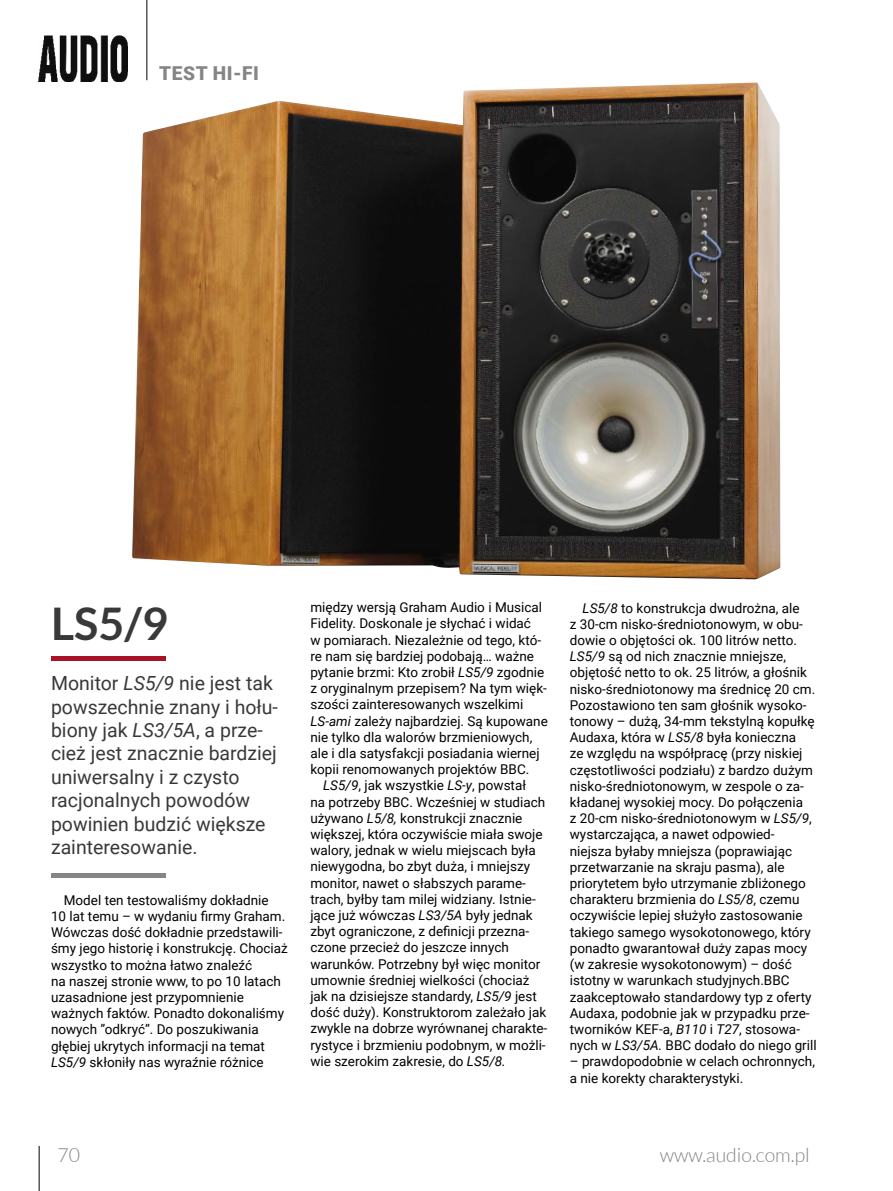
<style>
.page{position:relative;width:893px;height:1191px;background:#fff}
.page>*{position:absolute;margin:0;border:0;box-sizing:border-box;transform-origin:0 0}
.t1{font:700 45px "Lato";color:#393939}
.t2{font:19.5px/23.4px "Roboto";color:#393939}
.t3{font:300 19.5px "Lato";color:#858585}
.t4{font:900 19.2px "Roboto";letter-spacing:.035em;color:#858585}
.t5{font:13.5px/16.2px "Roboto";color:#000}
.s1{font-style:italic}
</style>
<div class="page">
<hr style="left:39px;top:1145px;width:1px;height:46px;background:#000">
<hr style="left:147px;top:0;width:1px;height:80px;background:#000">
<img style="left:39px;top:35px;width:89px;height:46px">
<hr style="left:51px;top:656px;width:114px;height:4px;background:#a9132a">
<div style="left:51px;top:873px;width:115px;height:5px;background:#858585"></div>
<img style="left:132px;top:82px;width:648px;height:497px">
<h3 class="t4" style="left:159px;top:60px;width:101px">TEST HI-FI</h3>
<h1 class="t1" style="left:51px;top:598px;width:118px">LS5/9</h1>
<h2 class="t2" style="left:51px;top:671px;width:228px">Monitor <span class="s1">LS5/9</span> nie jest tak powszechnie znany i hołu&shy;biony jak <span class="s1">LS3/5A</span>, a prze&shy;cież jest znacznie bardziej uniwersalny i z czysto racjonalnych powodów powinien budzić większe zainteresowanie.</h2>
<p class="t5" style="left:51px;top:891px;width:238px;text-indent:13px">Model ten testowaliśmy dokładnie<br>10 lat temu – w wydaniu firmy Graham.<br>Wówczas dość dokładnie przedstawili&shy;śmy jego historię i konstrukcję. Chociaż wszystko to można łatwo znaleźć<br>na naszej stronie www, to po 10 latach uzasadnione jest przypomnienie ważnych faktów. Ponadto dokonaliśmy nowych ”odkryć”. Do poszukiwania głębiej ukrytych informacji na temat <span class="s1">LS5/9</span> skłoniły nas wyraźnie różnice</p>
<p class="t5" style="left:310px;top:598px;width:233px">między wersją Graham Audio i Musical</p>
<p class="t5" style="left:310px;top:615px;width:222px">Fidelity. Doskonale je słychać i widać</p>
<p class="t5" style="left:310px;top:631px;width:232px">w pomiarach. Niezależnie od tego, któ-</p>
<p class="t5" style="left:310px;top:647px;width:225px">re nam się bardziej podobają… ważne</p>
<p class="t5" style="left:310px;top:663px;width:235px">pytanie brzmi: Kto zrobił <span class="s1">LS5/9</span> zgodnie</p>
<p class="t5" style="left:310px;top:679px;width:238px">z oryginalnym przepisem? Na tym więk-</p>
<p class="t5" style="left:310px;top:696px;width:214px">szości zainteresowanych wszelkimi</p>
<p class="t5" style="left:310px;top:712px;width:239px"><span class="s1">LS-ami</span> zależy najbardziej. Są kupowane</p>
<p class="t5" style="left:310px;top:728px;width:223px">nie tylko dla walorów brzmieniowych,</p>
<p class="t5" style="left:310px;top:744px;width:231px">ale i dla satysfakcji posiadania wiernej</p>
<p class="t5" style="left:310px;top:760px;width:220px">kopii renomowanych projektów BBC.</p>
<p class="t5" style="left:323px;top:777px;width:204px"><span class="s1">LS5/9</span>, jak wszystkie <span class="s1">LS-y</span>, powstał</p>
<p class="t5" style="left:310px;top:793px;width:236px">na potrzeby BBC. Wcześniej w studiach</p>
<p class="t5" style="left:310px;top:809px;width:213px">używano <span class="s1">L5/8,</span> konstrukcji znacznie</p>
<p class="t5" style="left:310px;top:825px;width:234px">większej, która oczywiście miała swoje</p>
<p class="t5" style="left:310px;top:841px;width:227px">walory, jednak w wielu miejscach była</p>
<p class="t5" style="left:310px;top:858px;width:221px">niewygodna, bo zbyt duża, i mniejszy</p>
<p class="t5" style="left:310px;top:874px;width:217px">monitor, nawet o słabszych parame-</p>
<p class="t5" style="left:310px;top:890px;width:227px">trach, byłby tam milej widziany. Istnie-</p>
<p class="t5" style="left:310px;top:906px;width:224px">jące już wówczas <span class="s1">LS3/5A</span> były jednak</p>
<p class="t5" style="left:310px;top:922px;width:220px">zbyt ograniczone, z definicji przezna-</p>
<p class="t5" style="left:310px;top:939px;width:200px">czone przecież do jeszcze innych</p>
<p class="t5" style="left:310px;top:955px;width:231px">warunków. Potrzebny był więc monitor</p>
<p class="t5" style="left:310px;top:971px;width:221px">umownie średniej wielkości (chociaż</p>
<p class="t5" style="left:310px;top:987px;width:228px">jak na dzisiejsze standardy, <span class="s1">LS5/9</span> jest</p>
<p class="t5" style="left:310px;top:1003px;width:237px">dość duży). Konstruktorom zależało jak</p>
<p class="t5" style="left:310px;top:1020px;width:238px">zwykle na dobrze wyrównanej charakte-</p>
<p class="t5" style="left:310px;top:1036px;width:237px">rystyce i brzmieniu podobnym, w możli-</p>
<p class="t5" style="left:310px;top:1052px;width:197px">wie szerokim zakresie, do <span class="s1">LS5/8.</span></p>
<p class="t5" style="left:570px;top:599px;width:248px;text-indent:13px"><span class="s1">LS5/8</span> to konstrukcja dwudrożna, ale<br>z 30-cm nisko-średniotonowym, w obu&shy;dowie o objętości ok. 100 litrów netto.<br><span class="s1">LS5/9</span> są od nich znacznie mniejsze, objętość netto to ok. 25 litrów, a głośnik nisko-średniotonowy ma średnicę 20 cm.<br>Pozostawiono ten sam głośnik wysoko&shy;tonowy – dużą, 34-mm tekstylną kopułkę Audaxa, która w <span class="s1">LS5/8</span> była konieczna<br>ze względu na współpracę (przy niskiej częstotliwości podziału) z bardzo dużym nisko-średniotonowym, w zespole o za&shy;kładanej wysokiej mocy. Do połączenia<br>z 20-cm nisko-średniotonowym w <span class="s1">LS5/9</span>, wystarczająca, a nawet odpowied&shy;niejsza byłaby mniejsza (poprawiając przetwarzanie na skraju pasma), ale priorytetem było utrzymanie zbliżonego charakteru brzmienia do <span class="s1">LS5/8</span>, czemu oczywiście lepiej służyło zastosowanie takiego samego wysokotonowego, który ponadto gwarantował duży zapas mocy (w zakresie wysokotonowym) – dość istotny w warunkach studyjnych.BBC zaakceptowało standardowy typ z oferty Audaxa, podobnie jak w przypadku prze&shy;tworników KEF-a, <span class="s1">B110</span> i <span class="s1">T27</span>, stosowa&shy;nych w <span class="s1">LS3/5A.</span> BBC dodało do niego grill</p>
<p class="t5" style="left:570px;top:1053px;width:247px">– prawdopodobnie w celach ochronnych, a nie korekty charakterystyki.</p>
<h2 class="t3" style="left:57px;top:1144px;width:24px">70</h2>
<h2 class="t3" style="left:660px;top:1144px;width:151px">www.audio.com.pl</h2>
</div>
